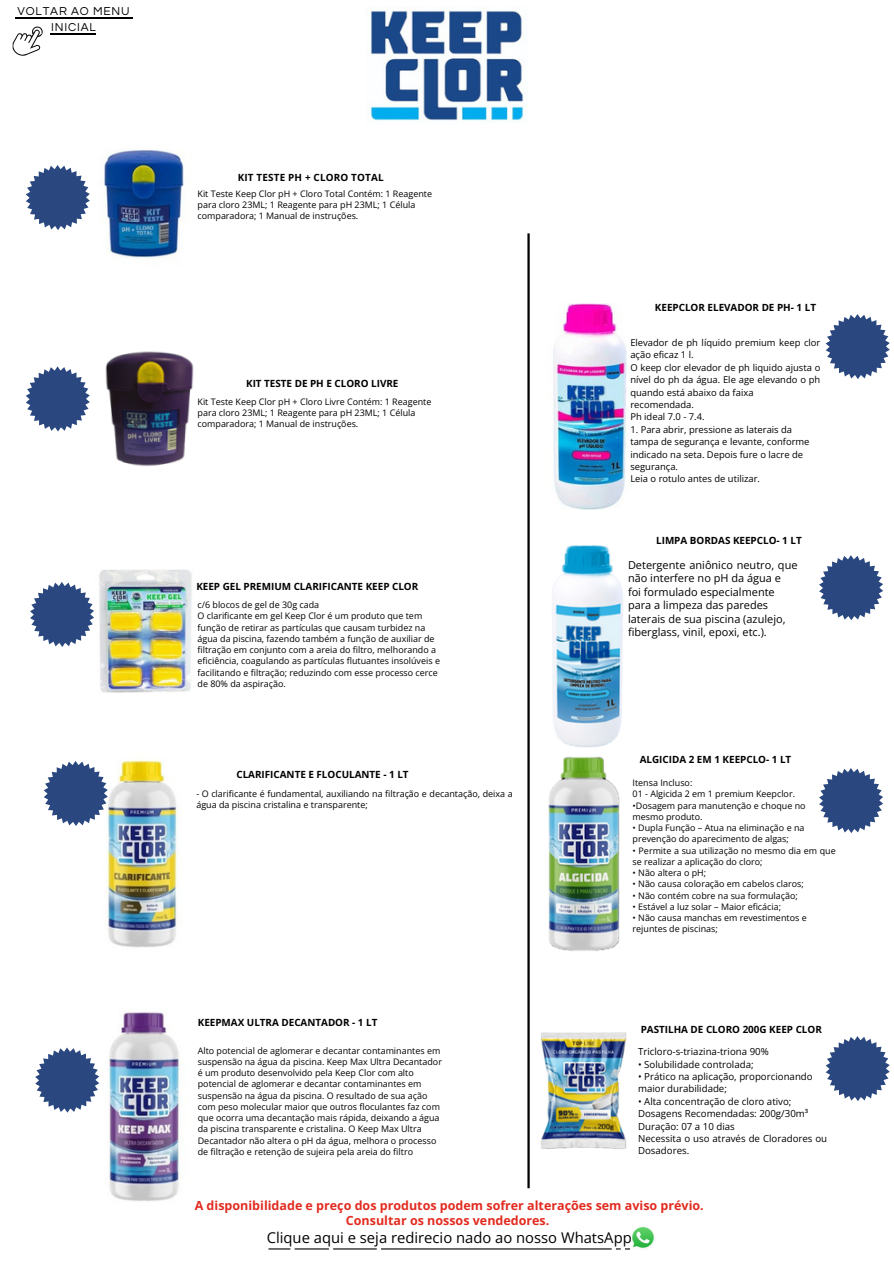
<style>
.page{position:relative;width:894px;height:1264px;background:#fff}
.page>*{position:absolute;margin:0;border:0;box-sizing:border-box;transform-origin:0 0}
.t1{font:14.85px "Open Sans";color:#000}
.t2{font:700 12.45px/14.7px "Open Sans";color:#e22b20;text-align:center}
.t3{font:11.85px/15.8px "Questrial";letter-spacing:.07em;color:#000;text-align:center}
.t4{font:10.95px/13.5px "Open Sans";color:#000}
.t5{font:700 9.9px "Open Sans";color:#000}
.t6{font:9.75px/12.3px "Open Sans";color:#000}
.t7{font:9.45px/12.3px "Open Sans";color:#000}
.t8{font:9px/11.2px "Open Sans";color:#000}
</style>
<div class="page">
<img style="left:104px;top:150px;width:80px;height:108px">
<svg style="left:26px;top:165px;width:64px;height:65px"></svg>
<svg style="left:26px;top:366px;width:64px;height:65px"></svg>
<hr style="left:527px;top:233px;width:2px;height:955px;background:#000">
<img style="left:99px;top:569px;width:93px;height:124px">
<svg style="left:30px;top:582px;width:64px;height:65px"></svg>
<img style="left:107px;top:760px;width:72px;height:188px">
<svg style="left:44px;top:761px;width:64px;height:65px"></svg>
<img style="left:67px;top:1012px;width:114px;height:189px">
<svg style="left:35px;top:1047px;width:64px;height:65px"></svg>
<img style="left:370px;top:6px;width:154px;height:115px">
<img style="left:105px;top:351px;width:89px;height:116px">
<img style="left:632px;top:1226px;width:22px;height:23px">
<img style="left:527px;top:761px;width:93px;height:197px">
<img style="left:527px;top:1007px;width:100px;height:166px">
<img style="left:527px;top:522px;width:96px;height:239px">
<img style="left:553px;top:304px;width:74px;height:206px">
<hr style="left:16px;top:17px;width:113px;height:1px;background:#000">
<hr style="left:50px;top:34px;width:46px;height:1px;background:#000">
<svg style="left:13px;top:27px;width:30px;height:29px"></svg>
<svg style="left:268px;top:1248px;width:362px;height:1px"></svg>
<svg style="left:819px;top:555px;width:63px;height:65px"></svg>
<svg style="left:819px;top:768px;width:63px;height:65px"></svg>
<svg style="left:825px;top:314px;width:64px;height:65px"></svg>
<svg style="left:825px;top:1036px;width:64px;height:65px"></svg>
<h3 class="t3" style="left:17px;top:4px;width:114px">VOLTAR AO MENU<br>INICIAL</h3>
<p class="t5" style="left:238px;top:170px;width:147px">KIT TESTE PH + CLORO TOTAL</p>
<p class="t8" style="left:197px;top:188px;width:236px">Kit Teste Keep Clor pH + Cloro Total Contém: 1 Reagente para cloro 23ML; 1 Reagente para pH 23ML; 1 Célula comparadora; 1 Manual de instruções.</p>
<p class="t5" style="left:246px;top:376px;width:154px">KIT TESTE DE PH E CLORO LIVRE</p>
<p class="t8" style="left:197px;top:396px;width:235px">Kit Teste Keep Clor pH + Cloro Livre Contém: 1 Reagente para cloro 23ML; 1 Reagente para pH 23ML; 1 Célula comparadora; 1 Manual de instruções.</p>
<p class="t5" style="left:196px;top:579px;width:223px">KEEP GEL PREMIUM CLARIFICANTE KEEP CLOR</p>
<p class="t8" style="left:197px;top:599px;width:244px">c/6 blocos de gel de 30g cada<br>O clarificante em gel Keep Clor é um produto que tem função de retirar as partículas que causam turbidez na água da piscina, fazendo também a função de auxiliar de filtração em conjunto com a areia do filtro, melhorando a eficiência, coagulando as partículas flutuantes insolúveis e facilitando e filtração; reduzindo com esse processo cerce de 80% da aspiração.</p>
<p class="t5" style="left:236px;top:767px;width:174px">CLARIFICANTE E FLOCULANTE - 1 LT</p>
<p class="t8" style="left:196px;top:787px;width:318px">- O clarificante é fundamental, auxiliando na filtração e decantação, deixa a água da piscina cristalina e transparente;</p>
<p class="t5" style="left:198px;top:1015px;width:181px">KEEPMAX ULTRA DECANTADOR - 1 LT</p>
<p class="t8" style="left:198px;top:1044px;width:245px">Alto potencial de aglomerar e decantar contaminantes em suspensão na água da piscina. Keep Max Ultra Decantador é um produto desenvolvido pela Keep Clor com alto potencial de aglomerar e decantar contaminantes em suspensão na água da piscina. O resultado de sua ação com peso molecular maior que outros floculantes faz com que ocorra uma decantação mais rápida, deixando a água da piscina transparente e cristalina. O Keep Max Ultra Decantador não altera o pH da água, melhora o processo de filtração e retenção de sujeira pela areia do filtro</p>
<p class="t5" style="left:654px;top:300px;width:162px">KEEPCLOR ELEVADOR DE PH- 1 LT</p>
<p class="t7" style="left:630px;top:336px;width:191px">Elevador de ph líquido premium keep clor ação eficaz 1 l.<br>O keep clor elevador de ph liquido ajusta o nível do ph da água. Ele age elevando o ph quando está abaixo da faixa<br>recomendada.<br>Ph ideal 7.0 - 7.4.</p>
<p class="t7" style="left:630px;top:423px;width:180px">1. Para abrir, pressione as laterais da tampa de segurança e levante, conforme indicado na seta. Depois fure o lacre de segurança.<br>Leia o rotulo antes de utilizar.</p>
<p class="t5" style="left:656px;top:533px;width:147px">LIMPA BORDAS KEEPCLO- 1 LT</p>
<p class="t4" style="left:627px;top:558px;width:171px">Detergente aniônico neutro, que não interfere no pH da água e<br>foi formulado especialmente para a limpeza das paredes laterais de sua piscina (azulejo, fiberglass, vinil, epoxi, etc.).</p>
<p class="t5" style="left:639px;top:752px;width:153px">ALGICIDA 2 EM 1 KEEPCLO- 1 LT</p>
<p class="t8" style="left:632px;top:777px;width:164px">Itensa Incluso:<br>01 - Algicida 2 em 1 premium Keepclor.</p>
<p class="t8" style="left:632px;top:799px;width:174px">•Dosagem para manutenção e choque no mesmo produto.</p>
<p class="t8" style="left:632px;top:822px;width:173px">• Dupla Função – Atua na eliminação e na prevenção do aparecimento de algas;</p>
<p class="t8" style="left:632px;top:844px;width:205px">• Permite a sua utilização no mesmo dia em que se realizar a aplicação do cloro;</p>
<p class="t8" style="left:632px;top:867px;width:75px">• Não altera o pH;</p>
<p class="t8" style="left:632px;top:878px;width:173px">• Não causa coloração em cabelos claros;</p>
<p class="t8" style="left:632px;top:889px;width:167px">• Não contém cobre na sua formulação;</p>
<p class="t8" style="left:632px;top:900px;width:150px">• Estável a luz solar – Maior eficácia;</p>
<p class="t8" style="left:632px;top:912px;width:175px">• Não causa manchas em revestimentos e rejuntes de piscinas;</p>
<p class="t5" style="left:640px;top:1022px;width:183px">PASTILHA DE CLORO 200G KEEP CLOR</p>
<p class="t6" style="left:638px;top:1045px;width:132px">Tricloro-s-triazina-triona 90%</p>
<p class="t6" style="left:638px;top:1057px;width:117px">• Solubilidade controlada;</p>
<p class="t6" style="left:638px;top:1070px;width:176px">• Prático na aplicação, proporcionando maior durabilidade;</p>
<p class="t6" style="left:638px;top:1094px;width:190px">• Alta concentração de cloro ativo;<br>Dosagens Recomendadas: 200g/30m³<br>Duração: 07 a 10 dias<br>Necessita o uso através de Cloradores ou<br>Dosadores.</p>
<h2 class="t2" style="left:195px;top:1198px;width:510px">A disponibilidade e preço dos produtos podem sofrer alterações sem aviso prévio.<br>Consultar os nossos vendedores.</h2>
<h1 class="t1" style="left:267px;top:1227px;width:366px">Clique aqui e seja redirecio nado ao nosso WhatsApp</h1>
</div>
